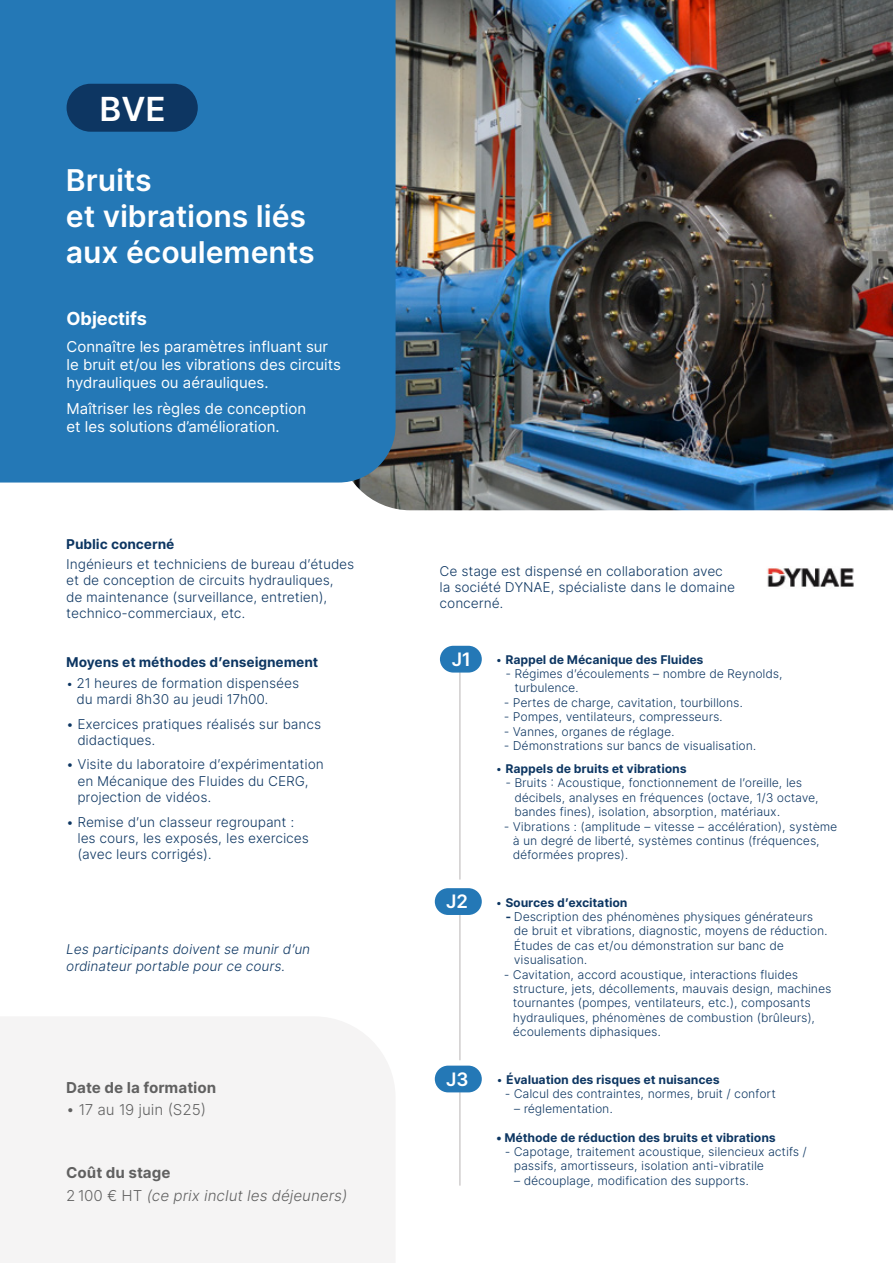
<style>
.page{position:relative;width:893px;height:1263px;background:#fff}
.page>*{position:absolute;margin:0;border:0;box-sizing:border-box;transform-origin:0 0}
.t1{font:600 33.15px "Inter Tight";color:#fff}
.t2{font:600 30px/36px "Inter Tight";letter-spacing:.04em;color:#fff}
.t3{font:600 18.6px "Inter Tight";color:#fff}
.t4{font:700 18px "Inter";color:#fff}
.t5{font:15px/18px "Inter";color:#fff}
.t6{font:italic 300 15px/22.2px "Inter Tight";letter-spacing:.04em;color:#616161}
.t7{font:700 15px "Inter Tight";letter-spacing:.04em;color:#616161}
.t8{font:300 15px "Inter Tight";letter-spacing:.04em;color:#616161}
.t9{font:300 13.5px/16.2px "Inter Tight";letter-spacing:.04em;color:#0d3662}
.t10{font:italic 300 13.5px/16.2px "Inter Tight";letter-spacing:.04em;color:#0d3662}
.t11{font:700 13.5px "Inter Tight";letter-spacing:.04em;color:#0d3662}
.t12{font:300 12px/14.4px "Inter Tight";letter-spacing:.04em;color:#0d3662}
.t13{font:700 12px "Inter Tight";letter-spacing:.04em;color:#0d3662}
.s1{font-size:12.3px}
.s2{font-weight:700;font-style:normal}
.s3{font-style:normal}
.s4{font-weight:300}
.s5{font-weight:700}
</style>
<div class="page">
<img style="left:338px;top:0;width:555px;height:510px">
<hr style="left:459px;top:1086px;width:2px;height:99px;background:#d0cdcd">
<hr style="left:459px;top:909px;width:2px;height:151px;background:#d0cdcd">
<hr style="left:459px;top:671px;width:2px;height:208px;background:#d0cdcd">
<div style="left:0;top:0;width:396px;height:482px;background:#2478b6"></div>
<div style="left:440px;top:646px;width:42px;height:26px;background:#2478b6;border-radius:13px"></div>
<div style="left:435px;top:888px;width:47px;height:27px;background:#2478b6;border-radius:13px"></div>
<div style="left:435px;top:1065px;width:47px;height:27px;background:#2478b6;border-radius:13px"></div>
<div style="left:0;top:1017px;width:395px;height:246px;background:#f5f4f4"></div>
<div style="left:67px;top:84px;width:131px;height:48px;background:#0d3662;border-radius:24px"></div>
<img style="left:767px;top:568px;width:87px;height:19px">
<h1 class="t1" style="left:100px;top:89px;width:66px">BVE</h1>
<h2 class="t2" style="left:67px;top:162px;width:249px">Bruits<br>et vibrations liés aux écoulements</h2>
<h3 class="t4" style="left:67px;top:308px;width:82px">Objectifs</h3>
<p class="t5" style="left:67px;top:337px;width:276px">Connaître les paramètres influant sur le bruit et/ou les vibrations des circuits hydrauliques ou aérauliques.</p>
<p class="t5" style="left:67px;top:400px;width:241px">Maîtriser les règles de conception et les solutions d’amélioration.</p>
<p class="t11" style="left:67px;top:536px;width:109px">Public concerné</p>
<p class="t9" style="left:67px;top:556px;width:289px">Ingénieurs et techniciens de bureau d’études et de conception de circuits hydrauliques,<br>de maintenance (surveillance, entretien), technico-commerciaux, etc.</p>
<p class="t11" style="left:67px;top:652px;width:253px">Moyens et méthodes d’enseignement</p>
<p class="t9" style="left:77px;top:675px;width:224px;text-indent:-10px"><span class="s1">•</span> 21 heures de formation dispensées du mardi 8h30 au jeudi 17h00.</p>
<p class="t9" style="left:78px;top:715px;width:245px;text-indent:-11px">• Exercices pratiques réalisés sur bancs didactiques.</p>
<p class="t9" style="left:78px;top:756px;width:247px;text-indent:-11px">• Visite du laboratoire d’expérimentation en Mécanique des Fluides du CERG, projection de vidéos.</p>
<p class="t9" style="left:78px;top:813px;width:232px;text-indent:-11px">• Remise d’un classeur regroupant : les cours, les exposés, les exercices (avec leurs corrigés).</p>
<p class="t10" style="left:67px;top:941px;width:245px">Les participants doivent se munir d’un ordinateur portable pour ce cours.</p>
<p class="t7" style="left:67px;top:1078px;width:151px">Date de la formation</p>
<p class="t8" style="left:67px;top:1098px;width:141px">• 17 au 19 juin (S25)</p>
<p class="t6" style="left:67px;top:1162px;width:282px"><span class="s2">Coût du stage<br></span><span class="s3">2 100 € HT</span> (ce prix inclut les déjeuners)</p>
<p class="t9" style="left:440px;top:563px;width:296px">Ce stage est dispensé en collaboration avec la société DYNAE, spécialiste dans le domaine concerné.</p>
<h3 class="t3" style="left:452px;top:648px;width:19px">J1</h3>
<p class="t13" style="left:496px;top:652px;width:209px"><span class="s4">•</span> Rappel de Mécanique des Fluides</p>
<p class="t12" style="left:515px;top:666px;width:269px;text-indent:-9px">- Régimes d’écoulements – nombre de Reynolds, turbulence.</p>
<p class="t12" style="left:504px;top:695px;width:240px">- Pertes de charge, cavitation, tourbillons.</p>
<p class="t12" style="left:504px;top:709px;width:220px">- Pompes, ventilateurs, compresseurs.</p>
<p class="t12" style="left:504px;top:724px;width:172px">- Vannes, organes de réglage.</p>
<p class="t12" style="left:504px;top:738px;width:253px">- Démonstrations sur bancs de visualisation.</p>
<p class="t13" style="left:496px;top:761px;width:192px"><span class="s4">•</span> Rappels de bruits et vibrations</p>
<p class="t12" style="left:515px;top:775px;width:305px;text-indent:-9px">- Bruits : Acoustique, fonctionnement de l’oreille, les décibels, analyses en fréquences (octave, 1/3 octave, bandes fines), isolation, absorption, matériaux.</p>
<p class="t12" style="left:513px;top:819px;width:325px;text-indent:-9px">- Vibrations : (amplitude – vitesse – accélération), système à un degré de liberté, systèmes continus (fréquences, déformées propres).</p>
<h3 class="t3" style="left:446px;top:890px;width:23px">J2</h3>
<p class="t13" style="left:496px;top:893px;width:133px"><span class="s4">•</span> Sources d’excitation</p>
<p class="t12" style="left:514px;top:909px;width:315px;text-indent:-9px"><span class="s5">-</span> Description des phénomènes physiques générateurs de bruit et vibrations, diagnostic, moyens de réduction.<br>Études de cas et/ou démonstration sur banc de visualisation.</p>
<p class="t12" style="left:513px;top:967px;width:319px;text-indent:-9px">- Cavitation, accord acoustique, interactions fluides structure, jets, décollements, mauvais design, machines tournantes (pompes, ventilateurs, etc.), composants hydrauliques, phénomènes de combustion (brûleurs), écoulements diphasiques.</p>
<h3 class="t3" style="left:446px;top:1068px;width:23px">J3</h3>
<p class="t13" style="left:497px;top:1072px;width:224px"><span class="s4">•</span> Évaluation des risques et nuisances</p>
<p class="t12" style="left:505px;top:1086px;width:272px">- Calcul des contraintes, normes, bruit / confort</p>
<p class="t12" style="left:514px;top:1101px;width:100px">– réglementation.</p>
<p class="t13" style="left:497px;top:1130px;width:281px">• Méthode de réduction des bruits et vibrations</p>
<p class="t12" style="left:514px;top:1144px;width:294px;text-indent:-9px">- Capotage, traitement acoustique, silencieux actifs / passifs, amortisseurs, isolation anti-vibratile</p>
<p class="t12" style="left:514px;top:1173px;width:236px">– découplage, modification des supports.</p>
</div>
